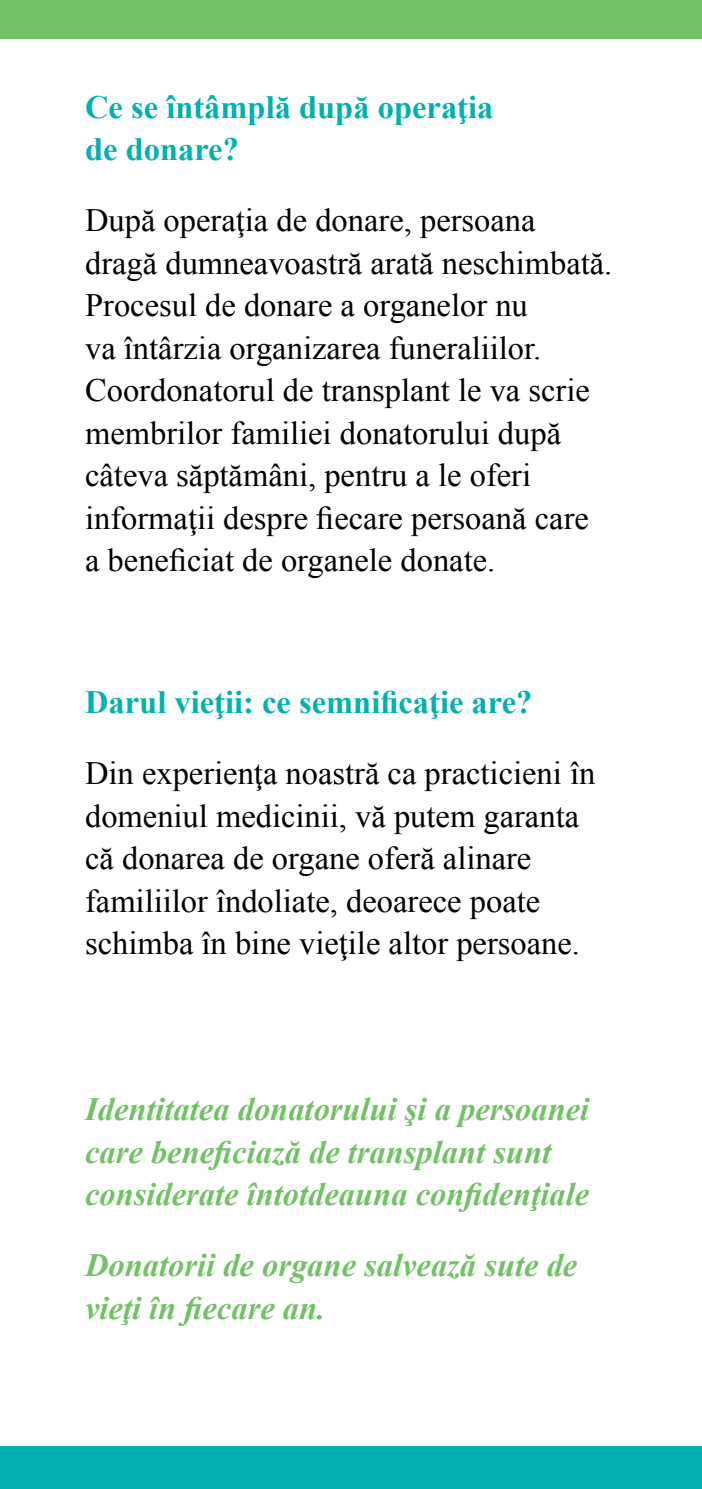
<style>
.page{position:relative;width:702px;height:1489px;background:#fff}
.page>*{position:absolute;margin:0;border:0;box-sizing:border-box;transform-origin:0 0}
.t1{font:32.5px/42.5px "Times New Roman";color:#000}
.t2{font:italic 700 32.5px/42.5px "Times New Roman";color:#73c167}
.t3{font:700 32.5px/42.5px "Times New Roman";color:#00b1b0}
</style>
<div class="page">
<div style="left:0;top:1446px;width:702px;height:42px;background:#00b1b0"></div>
<div style="left:0;top:0;width:702px;height:39px;background:#73c167"></div>
<p class="t3" style="left:85px;top:85px;width:410px">Ce se întâmplă după operaţia de donare?</p>
<p class="t1" style="left:85px;top:198px;width:529px">După operaţia de donare, persoana dragă dumneavoastră arată neschimbată.<br>Procesul de donare a organelor nu<br>va întârzia organizarea funeraliilor.<br>Coordonatorul de transplant le va scrie membrilor familiei donatorului după câteva săptămâni, pentru a le oferi informaţii despre fiecare persoană care<br>a beneficiat de organele donate.</p>
<p class="t3" style="left:85px;top:680px;width:449px">Darul vieţii: ce semnificaţie are?</p>
<p class="t1" style="left:85px;top:751px;width:511px">Din experienţa noastră ca practicieni în domeniul medicinii, vă putem garanta că donarea de organe oferă alinare familiilor îndoliate, deoarece poate schimba în bine vieţile altor persoane.</p>
<p class="t2" style="left:85px;top:1086px;width:505px">Identitatea donatorului şi a persoanei care beneficiază de transplant sunt considerate întotdeauna confidenţiale</p>
<p class="t2" style="left:85px;top:1242px;width:494px">Donatorii de organe salvează sute de vieţi în fiecare an.</p>
</div>
